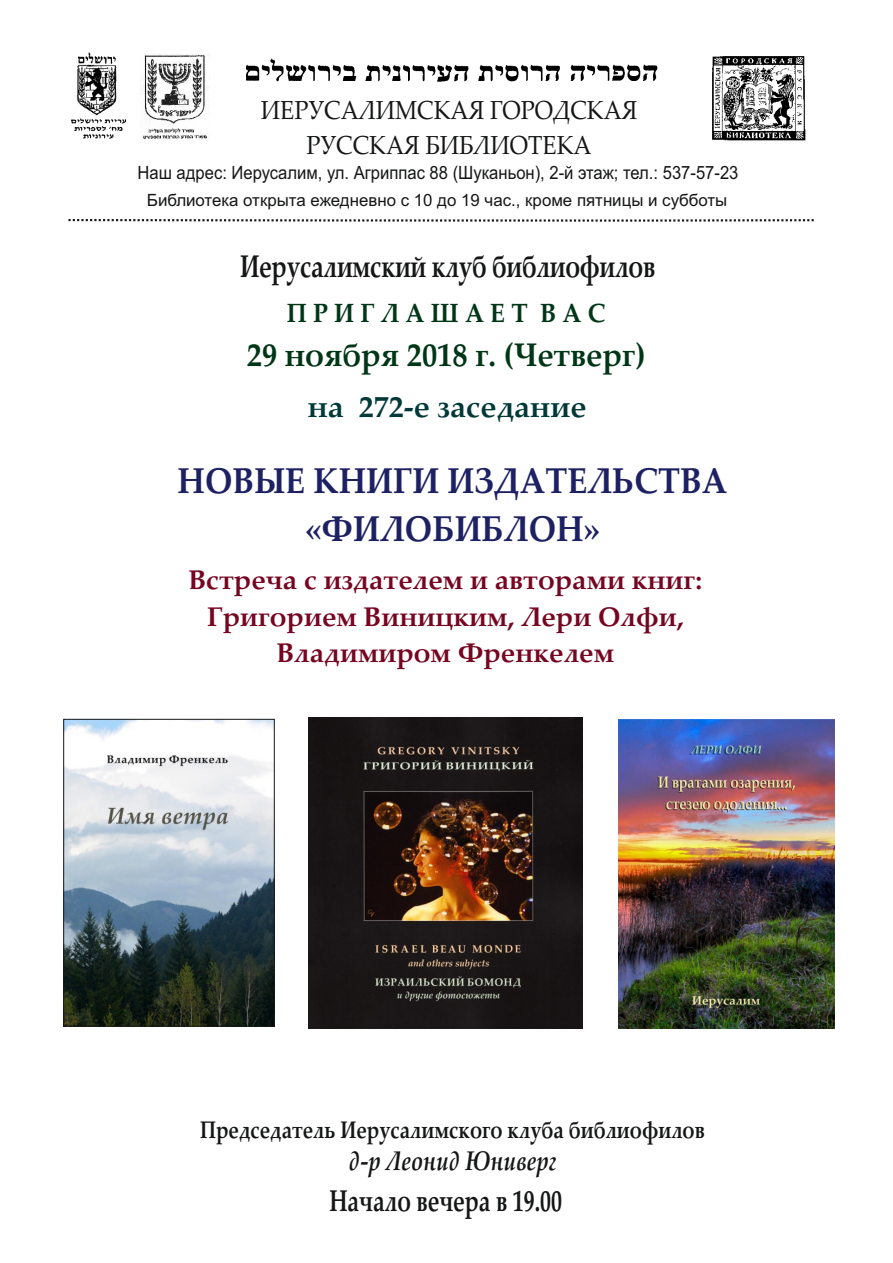
<style>
.page{position:relative;width:893px;height:1263px;background:#fff}
.page>*{position:absolute;margin:0;border:0;box-sizing:border-box;transform-origin:0 0}
.t1{font:700 36px/48.4px "Palatino Linotype";color:#1d2164;text-align:center;scale:.92 1}
.t2{font:700 32.7px "Palatino Linotype";color:#003617;scale:.93 1}
.t3{font:700 31.35px "Palatino Linotype";letter-spacing:-.015em;color:#151616;scale:.76 1}
.t4{font:700 30px "Palatino Linotype";color:#151616;scale:.73 1}
.t5{font:700 30px "Palatino Linotype";color:#003938}
.t6{font:700 27px/36.5px "Palatino Linotype";color:#750520;text-align:center}
.t7{font:italic 700 27px "Palatino Linotype";color:#151616;scale:.81 1}
.t8{font:700 26.4px "Palatino Linotype";color:#003617;scale:.93 1}
.t9{font:26.1px/35.2px "Palatino Linotype";color:#151616;text-align:center;scale:.89 1}
.t10{font:700 24px "Palatino Linotype";color:#151616;scale:.81 1}
.t11{font:18.3px "Arial";color:#151616;scale:.91 1}
.t12{font:16.95px "Arial";color:#151616}
</style>
<div class="page">
<img style="left:712px;top:56px;width:94px;height:85px">
<img style="left:76px;top:52px;width:41px;height:64px">
<img style="left:71px;top:118px;width:56px;height:21px">
<img style="left:246px;top:59px;width:412px;height:23px">
<svg style="left:68px;top:219px;width:746px;height:3px"></svg>
<img style="left:141px;top:55px;width:67px;height:84px">
<img style="left:308px;top:717px;width:275px;height:311px">
<img style="left:618px;top:719px;width:216px;height:309px">
<img style="left:66px;top:721px;width:206px;height:303px">
<div style="left:64px;top:719px;width:210px;height:307px;border:1px solid #151616"></div>
<p class="t9" style="left:261px;top:95px;width:425px">ИЕРУСАЛИМСКАЯ ГОРОДСКАЯ<br>РУССКАЯ БИБЛИОТЕКА</p>
<p class="t12" style="left:147px;top:194px;width:582px">Библиотека открыта ежедневно с 10 до 19 час., кроме пятницы и субботы</p>
<p class="t11" style="left:138px;top:166px;width:662px">Наш адрес: Иерусалим, ул. Агриппас 88 (Шуканьон), 2-й этаж; тел.: 537-57-23</p>
<p class="t3" style="left:240px;top:254px;width:548px">Иерусалимский клуб библиофилов</p>
<p class="t8" style="left:287px;top:302px;width:344px">П Р И Г Л А Ш А Е Т В А С</p>
<p class="t2" style="left:247px;top:342px;width:430px">29 ноября 2018 г. (Четверг)</p>
<p class="t5" style="left:308px;top:395px;width:280px">на 272-е заседание</p>
<h1 class="t1" style="left:178px;top:460px;width:599px">НОВЫЕ КНИГИ ИЗДАТЕЛЬСТВА «ФИЛОБИБЛОН»</h1>
<p class="t6" style="left:188px;top:565px;width:515px">Встреча с издателем и авторами книг:<br>Григорием Виницким, Лери Олфи,<br>Владимиром Френкелем</p>
<p class="t10" style="left:200px;top:1120px;width:625px">Председатель Иерусалимского клуба библиофилов</p>
<p class="t7" style="left:349px;top:1150px;width:258px">д-р Леонид Юниверг</p>
<p class="t4" style="left:329px;top:1189px;width:320px">Начало вечера в 19.00</p>
</div>
